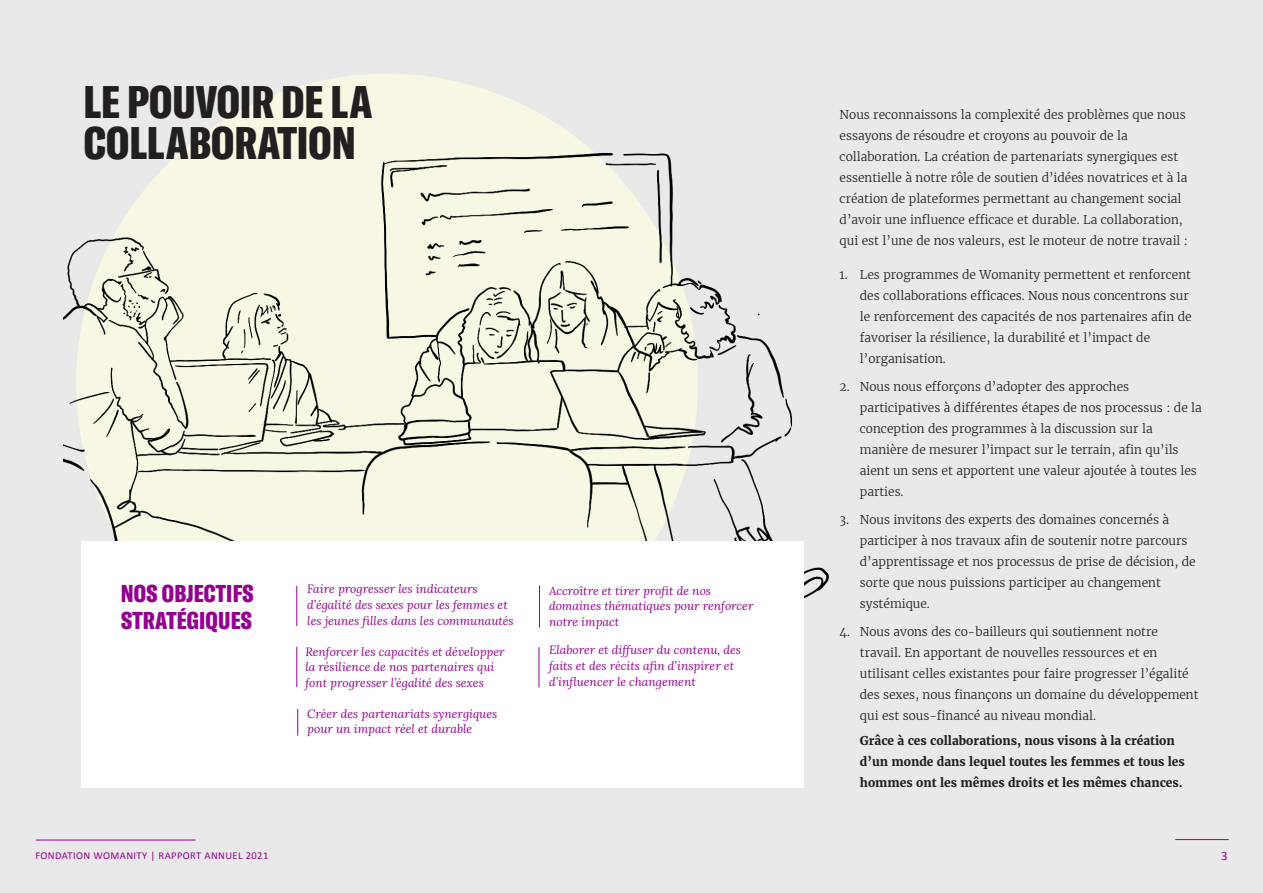
<style>
.page{position:relative;width:1263px;height:893px;background:#e9e9e9}
.page>*{position:absolute;margin:0;border:0;box-sizing:border-box;transform-origin:0 0}
.t1{font:900 extra-condensed 45px/41.2px "GT America";color:#231f20}
.t2{font:900 extra-condensed 24px/27px "GT America";letter-spacing:.01em;color:#930090}
.t3{font:12.75px "Calibri";color:#930090}
.Body_1{font:300 12px/21px "Merriweather";color:#231f20}
.Body_1-2{font:italic 12px/15.8px "Lora";color:#930090}
.t4{font:700 12px/21px "Merriweather";color:#231f20}
.t5{font:10.5px "Calibri";letter-spacing:.04em;color:#930090}
</style>
<div class="page">
<div style="left:76px;top:74px;width:622px;height:618px;background:#f7f7e4;border-radius:50%"></div>
<img style="left:63px;top:152px;width:767px;height:447px">
<div style="left:81px;top:541px;width:723px;height:247px;background:#fff"></div>
<svg style="left:297px;top:709px;width:1px;height:27px"></svg>
<hr style="left:296px;top:647px;width:1px;height:40px;background:#930090">
<hr style="left:296px;top:586px;width:1px;height:40px;background:#930090">
<hr style="left:539px;top:585px;width:1px;height:43px;background:#930090">
<hr style="left:539px;top:647px;width:1px;height:40px;background:#930090">
<hr style="left:36px;top:840px;width:160px;height:1px;background:#930090">
<hr style="left:1175px;top:839px;width:54px;height:1px;background:#930090">
<h1 class="t1" style="left:83px;top:81px;width:291px">LE POUVOIR DE LA<br>COLLABORATION</h1>
<h2 class="t2" style="left:121px;top:579px;width:134px">NOS OBJECTIFS<br>STRATÉGIQUES</h2>
<p class="Body_1-2" style="left:307px;top:581px;width:208px">Faire progresser les indicateurs d’égalité des sexes pour les femmes et les jeunes filles dans les communautés</p>
<p class="Body_1-2" style="left:305px;top:643px;width:201px">Renforcer les capacités et développer la résilience de nos partenaires qui font progresser l’égalité des sexes</p>
<p class="Body_1-2" style="left:307px;top:705px;width:191px">Créer des partenariats synergiques pour un impact réel et durable</p>
<p class="Body_1-2" style="left:549px;top:582px;width:206px">Accroître et tirer profit de nos domaines thématiques pour renforcer notre impact</p>
<p class="Body_1-2" style="left:549px;top:642px;width:193px">Elaborer et diffuser du contenu, des faits et des récits afin d’inspirer et d’influencer le changement</p>
<p class="Body_1" style="left:840px;top:104px;width:350px">Nous reconnaissons la complexité des problèmes que nous essayons de résoudre et croyons au pouvoir de la collaboration. La création de partenariats synergiques est essentielle à notre rôle de soutien d’idées novatrices et à la création de plateformes permettant au changement social d’avoir une influence efficace et durable. La collaboration, qui est l’une de nos valeurs, est le moteur de notre travail :</p>
<p class="Body_1" style="left:860px;top:264px;width:333px;text-indent:-20px">1. Les programmes de Womanity permettent et renforcent des collaborations efficaces. Nous nous concentrons sur le renforcement des capacités de nos partenaires afin de favoriser la résilience, la durabilité et l’impact de l’organisation.</p>
<p class="Body_1" style="left:860px;top:376px;width:344px;text-indent:-20px">2. Nous nous efforçons d’adopter des approches participatives à différentes étapes de nos processus : de la conception des programmes à la discussion sur la manière de mesurer l’impact sur le terrain, afin qu’ils aient un sens et apportent une valeur ajoutée à toutes les parties.</p>
<p class="Body_1" style="left:860px;top:509px;width:337px;text-indent:-20px">3. Nous invitons des experts des domaines concernés à participer à nos travaux afin de soutenir notre parcours d’apprentissage et nos processus de prise de décision, de sorte que nous puissions participer au changement systémique.</p>
<p class="Body_1" style="left:860px;top:620px;width:340px;text-indent:-20px">4. Nous avons des co-bailleurs qui soutiennent notre travail. En apportant de nouvelles ressources et en utilisant celles existantes pour faire progresser l’égalité des sexes, nous finançons un domaine du développement qui est sous-financé au niveau mondial.</p>
<p class="t4" style="left:860px;top:730px;width:326px">Grâce à ces collaborations, nous visons à la création d’un monde dans lequel toutes les femmes et tous les hommes ont les mêmes droits et les mêmes chances.</p>
<p class="t5" style="left:35px;top:849px;width:234px">FONDATION WOMANITY | RAPPORT ANNUEL 2021</p>
<p class="t3" style="left:1221px;top:848px;width:8px">3</p>
</div>
